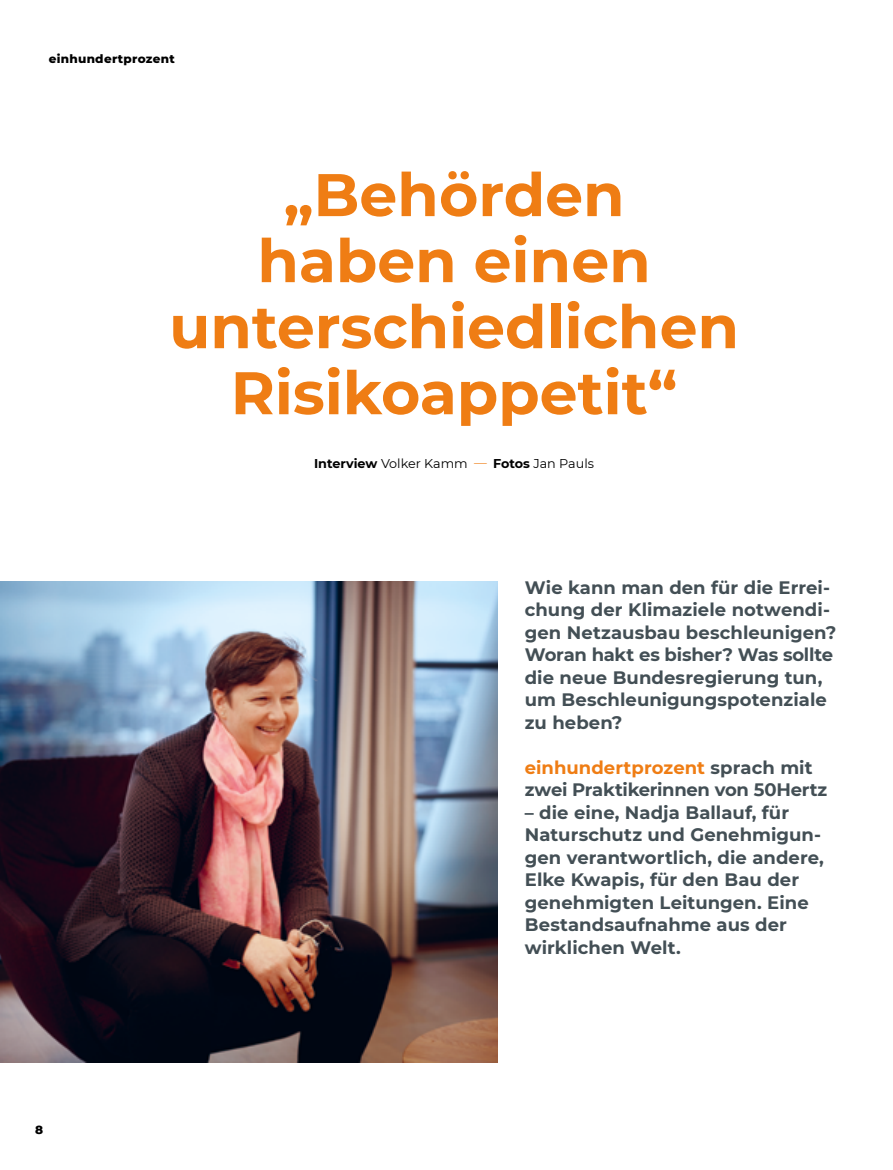
<style>
.page{position:relative;width:893px;height:1170px;background:#fff}
.page>*{position:absolute;margin:0;border:0;box-sizing:border-box;transform-origin:0 0}
.t1{font:700 60px/66px "Montserrat";color:#ef7d14;text-align:center}
.Fließtext{font:700 18px/22.5px "Montserrat";color:#434f55}
.t2{font:12.75px "Montserrat";color:#000}
.t3{font:800 12px "Montserrat";letter-spacing:.025em;color:#000}
.s1{font-weight:700}
.s2{color:#ef7d14}
</style>
<div class="page">
<img style="left:0;top:581px;width:497px;height:481px">
<p class="t3" style="left:49px;top:50px;width:128px">einhundertprozent</p>
<h2 class="t1" style="left:169px;top:159px;width:571px">„Behörden<br>haben einen unterschiedlichen</h2>
<h2 class="t1" style="left:231px;top:357px;width:448px">Risikoappetit“</h2>
<p class="t2" style="left:314px;top:455px;width:281px"><span class="s1">Interview</span> Volker Kamm <span class="s2">—</span> <span class="s1">Fotos</span> Jan Pauls</p>
<p class="t3" style="left:35px;top:1120px;width:10px">8</p>
<p class="Fließtext" style="left:525px;top:575px;width:313px">Wie kann man den für die Errei&shy;chung der Klimaziele notwendi&shy;gen Netzausbau beschleunigen?<br>Woran hakt es bisher? Was sollte die neue Bundesregierung tun, um Beschleunigungspotenziale zu heben?</p>
<p class="Fließtext" style="left:525px;top:755px;width:304px"><span class="s2">einhundertprozent</span> sprach mit zwei Praktikerinnen von 50Hertz</p>
<p class="Fließtext" style="left:525px;top:800px;width:301px">– die eine, Nadja Ballauf, für<br>Naturschutz und Genehmigun&shy;gen verantwortlich, die andere,<br>Elke Kwapis, für den Bau der genehmigten Leitungen. Eine<br>Bestandsaufnahme aus der wirklichen Welt.</p>
</div>
